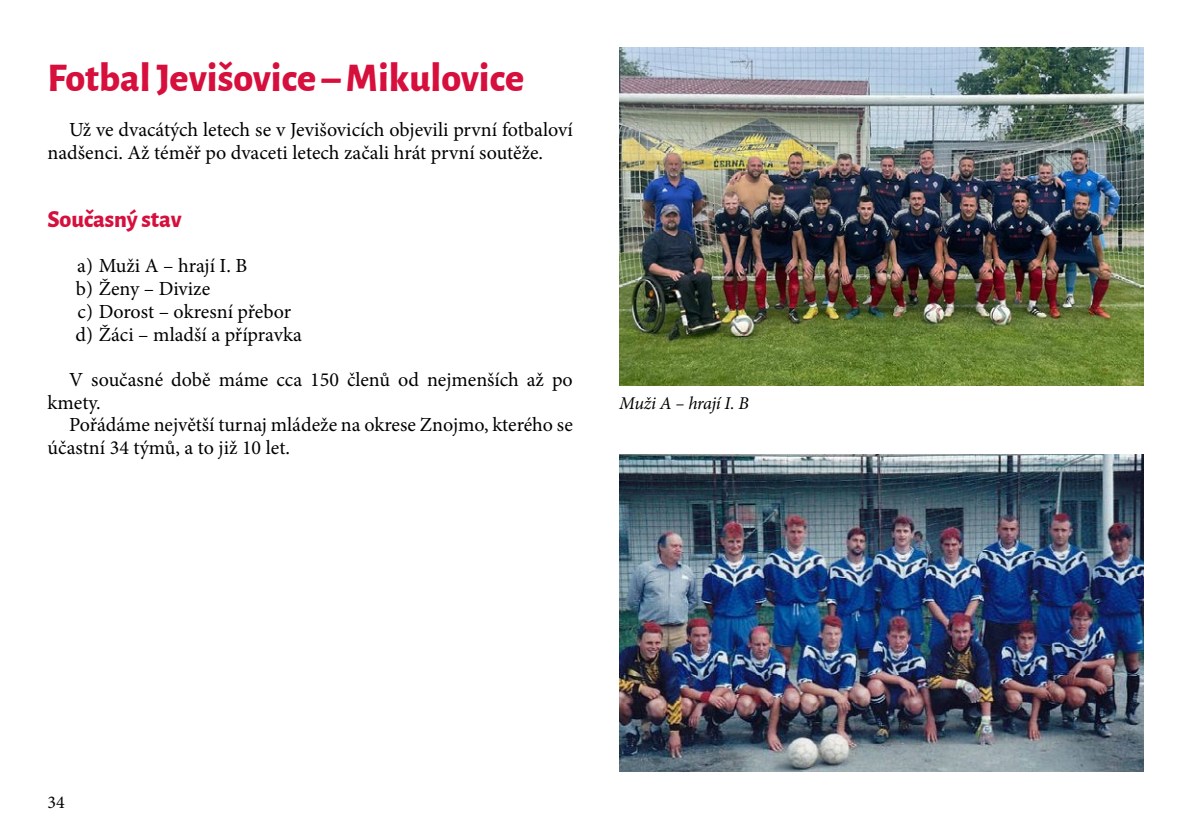
<style>
.page{position:relative;width:1191px;height:840px;background:#fff}
.page>*{position:absolute;margin:0;border:0;box-sizing:border-box;transform-origin:0 0}
.t1{font:800 40px "Alegreya Sans";color:#d60f3c}
.t2{font:800 24px "Alegreya Sans";color:#d60f3c}
.t3{font:20px/22.6px "Minion Pro";color:#000}
.t4{font:italic 18px "Minion Pro";letter-spacing:-.025em;color:#000}
.t5{font:18px "Minion Pro";color:#000}
</style>
<div class="page">
<img style="left:619px;top:454px;width:524px;height:317px">
<img style="left:619px;top:48px;width:524px;height:338px">
<h1 class="t1" style="left:48px;top:47px;width:478px">Fotbal Jevišovice – Mikulovice</h1>
<p class="t3" style="left:48px;top:118px;width:526px;text-indent:22px">Už ve dvacátých letech se v Jevišovicích objevili první fotbaloví nadšenci. Až téměř po dvaceti letech začali hrát první soutěže.</p>
<p class="t2" style="left:48px;top:201px;width:136px">Současný stav</p>
<p class="t3" style="left:75px;top:255px;width:228px">a) Muži A – hrají I. B<br>b) Ženy – Divize<br>c) Dorost – okresní přebor d) Žáci – mladší a přípravka</p>
<p class="t3" style="left:48px;top:368px;width:527px;text-indent:22px">V současné době máme cca 150 členů od nejmenších až po kmety.</p>
<p class="t3" style="left:48px;top:413px;width:527px;text-indent:22px">Pořádáme největší turnaj mládeže na okrese Znojmo, kterého se účastní 34 týmů, a to již 10 let.</p>
<p class="t4" style="left:619px;top:390px;width:131px">Muži A – hrají I. B</p>
<p class="t5" style="left:48px;top:789px;width:19px">34</p>
</div>
